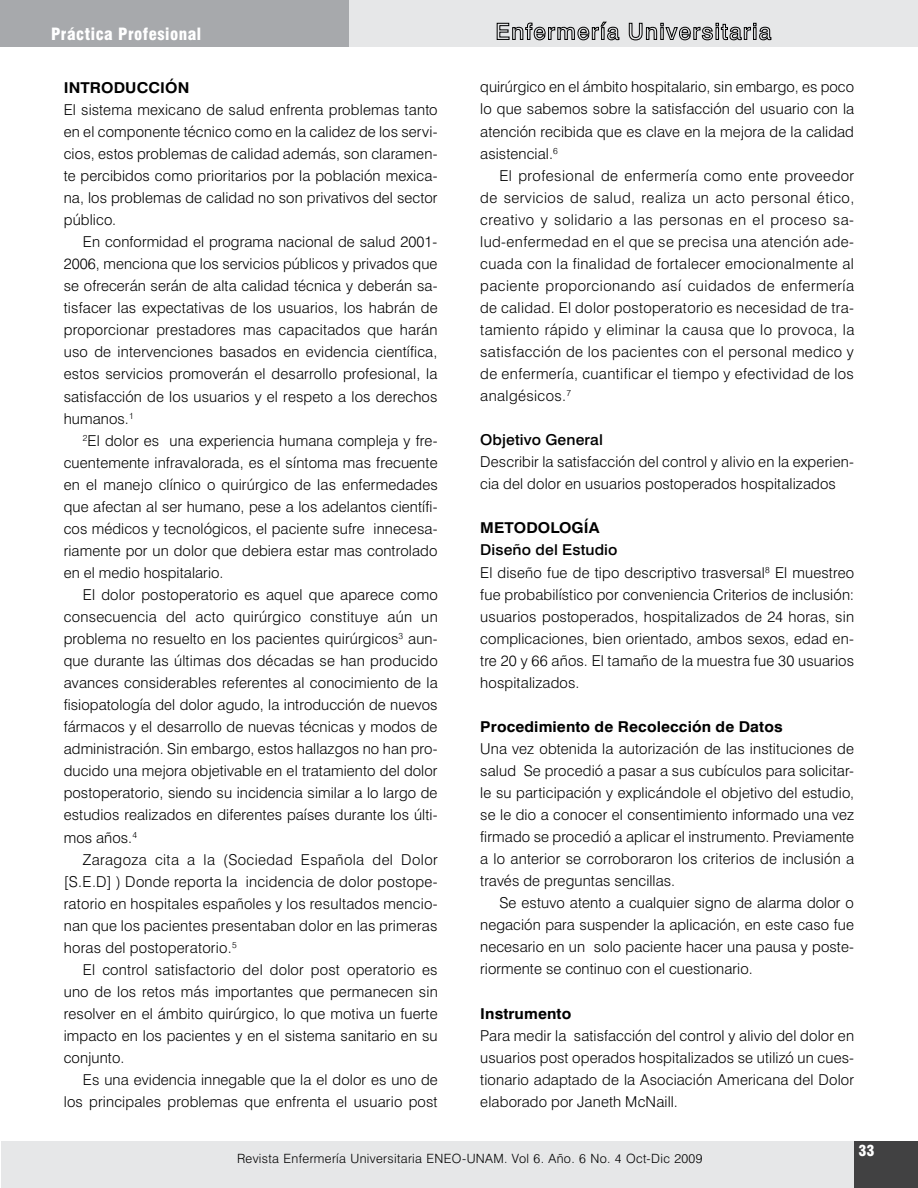
<style>
.page{position:relative;width:918px;height:1188px;background:#fff}
.page>*{position:absolute;margin:0;border:0;box-sizing:border-box;transform-origin:0 0}
.t1{font:900 condensed 16.5px "Swiss 721 BT";letter-spacing:.03em;color:#fff}
.t2{font:300 15px/22px "Swiss 721 BT";letter-spacing:.01em;color:#000;text-align:justify}
.t3{font:700 15px "Swiss 721 BT";letter-spacing:.005em;color:#000;scale:1.05 1}
.t4{font:500 15px "Swiss 721 BT";letter-spacing:.005em;color:#000;scale:1.05 1}
.t5{font:900 condensed 15px "Swiss 721 BT";color:#fff}
.t6{font:300 12.75px "Swiss 721 BT";letter-spacing:.025em;color:#000}
.s1{font-weight:500}
</style>
<div class="page">
<hr style="left:0;top:0;width:1px;height:47px;background:#a7a9ac">
<div style="left:1px;top:1px;width:348px;height:46px;background:#a7a9ac"></div>
<div style="left:349px;top:1px;width:569px;height:46px;background:#e6e7e8"></div>
<svg style="left:497px;top:22px;width:122px;height:18px"></svg>
<svg style="left:629px;top:23px;width:142px;height:17px"></svg>
<div style="left:1px;top:1141px;width:866px;height:47px;background:#e6e7e8"></div>
<div style="left:854px;top:1141px;width:64px;height:47px;background:#414142"></div>
<p class="t1" style="left:51px;top:24px;width:152px">Práctica Profesional</p>
<p class="t3" style="left:64px;top:78px;width:121px">I NTRODUCCIÓN</p>
<p class="t2" style="left:64px;top:98px;width:375px">El sistema mexicano de salud enfrenta problemas tanto en el componente técnico como en la calidez de los servi&shy;cios, estos problemas de calidad además, son claramen&shy;te percibidos como prioritarios por la población mexica&shy;na, los problemas de calidad no son privativos del sector público.</p>
<p class="t2" style="left:64px;top:231px;width:375px;text-indent:19px">En conformidad el programa nacional de salud 2001- 2006, menciona que los servicios públicos y privados que se ofrecerán serán de alta calidad técnica y deberán sa&shy;tisfacer las expectativas de los usuarios, los habrán de proporcionar prestadores mas capacitados que harán uso de intervenciones basados en evidencia científica, estos servicios promoverán el desarrollo profesional, la satisfacción de los usuarios y el respeto a los derechos humanos.<sup>1</sup></p>
<p class="t2" style="left:64px;top:429px;width:376px;text-indent:19px"><sup>2</sup>El dolor es una experiencia humana compleja y fre&shy;cuentemente infravalorada, es el síntoma mas frecuente en el manejo clínico o quirúrgico de las enfermedades que afectan al ser humano, pese a los adelantos científi&shy;cos médicos y tecnológicos, el paciente sufre innecesa&shy;riamente por un dolor que debiera estar mas controlado en el medio hospitalario.</p>
<p class="t2" style="left:64px;top:583px;width:376px;text-indent:19px">El dolor postoperatorio es aquel que aparece como consecuencia del acto quirúrgico constituye aún un problema no resuelto en los pacientes quirúrgicos<sup>3</sup> aun&shy;que durante las últimas dos décadas se han producido avances considerables referentes al conocimiento de la fisiopatología del dolor agudo, la introducción de nuevos fármacos y el desarrollo de nuevas técnicas y modos de administración. Sin embargo, estos hallazgos no han pro&shy;ducido una mejora objetivable en el tratamiento del dolor postoperatorio, siendo su incidencia similar a lo largo de estudios realizados en diferentes países durante los últi&shy;mos años.<sup>4</sup></p>
<p class="t2" style="left:64px;top:848px;width:375px;text-indent:19px">Zaragoza cita a la (Sociedad Española del Dolor [S.E.D] ) Donde reporta la incidencia de dolor postope&shy;ratorio en hospitales españoles y los resultados mencio&shy;nan que los pacientes presentaban dolor en las primeras horas del postoperatorio.<sup>5</sup></p>
<p class="t2" style="left:64px;top:958px;width:376px;text-indent:19px">El control satisfactorio del dolor post operatorio es uno de los retos más importantes que permanecen sin resolver en el ámbito quirúrgico, lo que motiva un fuerte impacto en los pacientes y en el sistema sanitario en su conjunto.</p>
<p class="t2" style="left:64px;top:1069px;width:376px;text-align:right">Es una evidencia innegable que la el dolor es uno de los principales problemas que enfrenta el usuario post</p>
<p class="t2" style="left:480px;top:76px;width:376px">quirúrgico en el ámbito hospitalario, sin embargo, es poco lo que sabemos sobre la satisfacción del usuario con la atención recibida que es clave en la mejora de la calidad asistencial.<sup>6</sup></p>
<p class="t2" style="left:480px;top:164px;width:376px;text-indent:19px">El profesional de enfermería como ente proveedor de servicios de salud, realiza un acto personal ético, creativo y solidario a las personas en el proceso sa&shy;lud-enfermedad en el que se precisa una atención ade&shy;cuada con la finalidad de fortalecer emocionalmente al paciente proporcionando así cuidados de enfermería de calidad. El dolor postoperatorio es necesidad de tra&shy;tamiento rápido y eliminar la causa que lo provoca, la satisfacción de los pacientes con el personal medico y de enfermería, cuantificar el tiempo y efectividad de los analgésicos.<sup>7</sup></p>
<p class="t4" style="left:480px;top:431px;width:118px">Objetivo General</p>
<p class="t2" style="left:480px;top:451px;width:375px">Describir la satisfacción del control y alivio en la experien&shy;cia del dolor en usuarios postoperados hospitalizados</p>
<p class="t3" style="left:480px;top:519px;width:115px">METODOLOGÍA</p>
<p class="t2" style="left:480px;top:539px;width:375px;text-align:left"><span class="s1">Diseño del Estudio<br></span>El diseño fue de tipo descriptivo trasversal<sup>8</sup> El muestreo fue probabilístico por conveniencia Criterios de inclusión: usuarios postoperados, hospitalizados de 24 horas, sin complicaciones, bien orientado, ambos sexos, edad en&shy;tre 20 y 66 años. El tamaño de la muestra fue 30 usuarios hospitalizados.</p>
<p class="t3" style="left:480px;top:717px;width:289px">Procedimiento de Recolección de Datos</p>
<p class="t2" style="left:480px;top:737px;width:375px">Una vez obtenida la autorización de las instituciones de salud Se procedió a pasar a sus cubículos para solicitar&shy;le su participación y explicándole el objetivo del estudio, se le dio a conocer el consentimiento informado una vez firmado se procedió a aplicar el instrumento. Previamente a lo anterior se corroboraron los criterios de inclusión a través de preguntas sencillas.</p>
<p class="t2" style="left:480px;top:892px;width:375px;text-indent:19px">Se estuvo atento a cualquier signo de alarma dolor o negación para suspender la aplicación, en este caso fue necesario en un solo paciente hacer una pausa y poste&shy;riormente se continuo con el cuestionario.</p>
<p class="t3" style="left:480px;top:1004px;width:88px">I nstrumento</p>
<p class="t2" style="left:480px;top:1024px;width:375px">Para medir la satisfacción del control y alivio del dolor en usuarios post operados hospitalizados se utilizó un cues&shy;tionario adaptado de la Asociación Americana del Dolor elaborado por Janeth McNaill.</p>
<p class="t6" style="left:237px;top:1150px;width:467px">Revista Enfermería Universitaria ENEO-UNAM. Vol 6. Año. 6 No. 4 Oct-Dic 2009</p>
<p class="t5" style="left:858px;top:1142px;width:9px">33</p>
</div>
